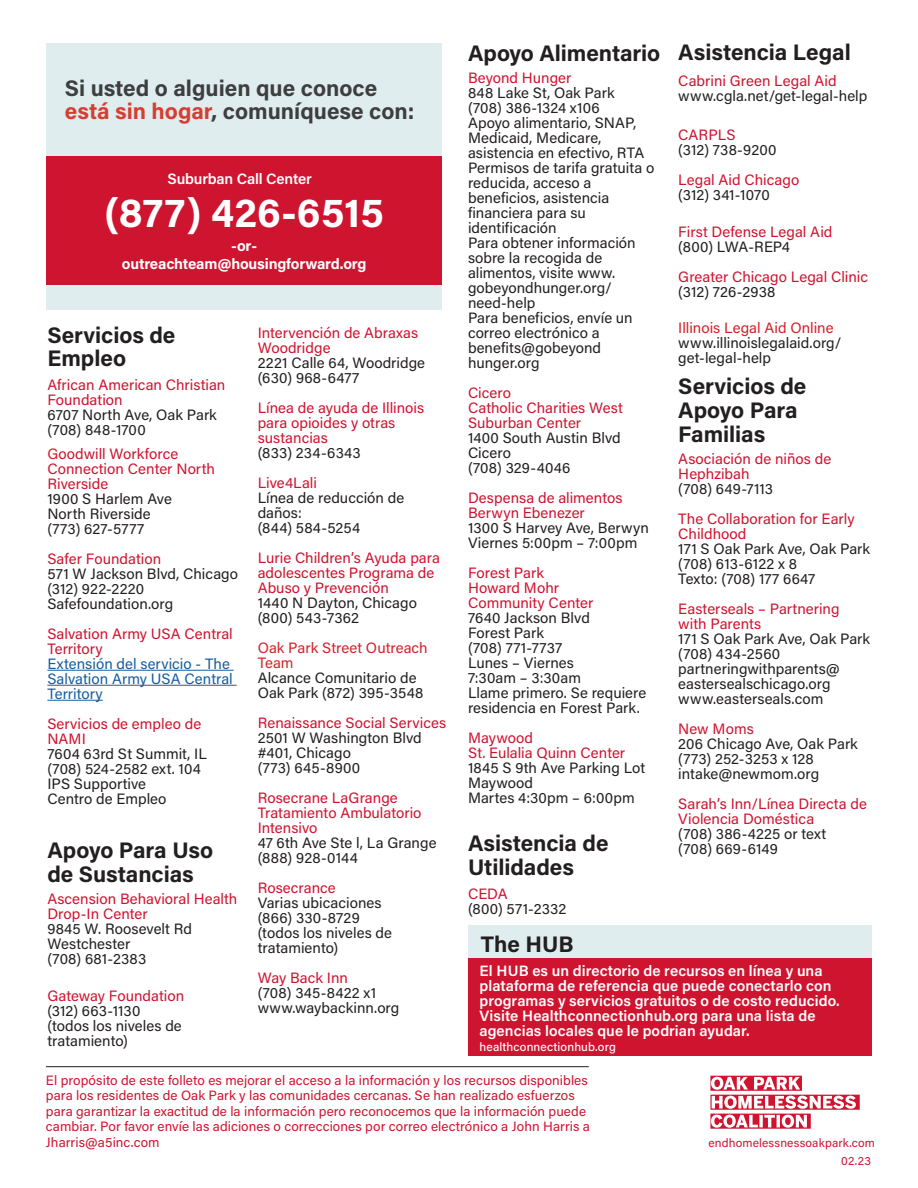
<style>
.page{position:relative;width:918px;height:1188px;background:#fff}
.page>*{position:absolute;margin:0;border:0;box-sizing:border-box;transform-origin:0 0}
.t1{font:700 41.1px "Acumin Pro";color:#fff}
.t2{font:700 22.5px/24px "Acumin Pro";color:#231f20}
.t3{font:700 22.5px/22.5px "Acumin Pro";color:#3e3e3f}
.t4{font:15px/15px "Acumin Pro";letter-spacing:.005em;color:#231f20}
.t5{font:15px/15px "Acumin Pro";color:#cf1430}
.t6{font:600 15px/15px "Acumin Pro";letter-spacing:.005em;color:#fff}
.t7{font:15px/15px "Acumin Pro";letter-spacing:.005em;color:#175d9e}
.t8{font:15px/15px "Acumin Pro";color:#d1232a}
.t9{font:700 15px/18px "Acumin Pro";letter-spacing:-.01em;color:#fff;text-align:center}
.t10{font:13.5px/15.5px "Acumin Pro";letter-spacing:.005em;color:#cf1430}
.t11{font:12px "Acumin Pro";letter-spacing:.015em;color:#cf1430}
.t12{font:500 12px "Acumin Pro";letter-spacing:.01em;color:#fff}
.s1{color:#d53f33}
.s2{color:#d1232a}
</style>
<div class="page">
<svg style="left:710px;top:1076px;width:150px;height:53px"></svg>
<hr style="left:46px;top:1066px;width:543px;height:1px;background:#231f20">
<hr style="left:47px;top:670px;width:187px;height:1px;background:#175d9e">
<hr style="left:47px;top:685px;width:190px;height:1px;background:#175d9e">
<hr style="left:47px;top:700px;width:56px;height:1px;background:#175d9e">
<div style="left:46px;top:43px;width:396px;height:266px;background:#dfedee"></div>
<div style="left:46px;top:157px;width:396px;height:128px;background:#cf1430"></div>
<div style="left:468px;top:925px;width:404px;height:34px;background:#dfedee"></div>
<div style="left:468px;top:959px;width:404px;height:97px;background:#cf1430"></div>
<h2 class="t3" style="left:65px;top:76px;width:351px">Si usted o alguien que conoce <span class="s1">está sin hogar</span>, comuníquese con:</h2>
<p class="t6" style="left:168px;top:170px;width:146px">Suburban Call Center</p>
<h1 class="t1" style="left:104px;top:184px;width:281px">(877) 426-6515</h1>
<p class="t9" style="left:122px;top:236px;width:246px">-or&shy;outreachteam@housingforward.org</p>
<h2 class="t2" style="left:47px;top:323px;width:130px;line-height:22.5px">Servicios de<br>Empleo</h2>
<p class="t5" style="left:47px;top:376px;width:180px">African American Christian<br>Foundation</p>
<p class="t4" style="left:47px;top:406px;width:171px">6707 North Ave, Oak Park (708) 848-1700</p>
<p class="t5" style="left:47px;top:445px;width:169px"><span class="s2">G</span>oodwill Workforce<br>Connection Center North<br>Riverside</p>
<p class="t4" style="left:47px;top:490px;width:126px">1900 S Harlem Ave<br>North Riverside (773) 627-5777</p>
<p class="t5" style="left:47px;top:550px;width:115px">Safer Foundation</p>
<p class="t4" style="left:47px;top:565px;width:192px">571 W Jackson Blvd, Chicago (312) 922-2220<br>Safefoundation.org</p>
<p class="t5" style="left:47px;top:625px;width:187px">Salvation Army USA Central<br>Territory</p>
<p class="t7" style="left:47px;top:655px;width:187px">Extensión del servicio - The<br>Salvation Army USA Central<br>Territory</p>
<p class="t5" style="left:47px;top:715px;width:155px">Servicios de empleo de<br>NAMI</p>
<p class="t4" style="left:47px;top:745px;width:161px">7604 63rd St Summit, IL (708) 524-2582 ext. 104<br>IPS Supportive<br>Centro de Empleo</p>
<h2 class="t2" style="left:47px;top:838px;width:167px">Apoyo Para Uso de Sustancias</h2>
<p class="t5" style="left:47px;top:891px;width:192px">Ascension Behavioral Health<br>Drop-In Center</p>
<p class="t4" style="left:47px;top:921px;width:146px">9845 W. Roosevelt Rd<br>Westchester<br>(708) 681-2383</p>
<p class="t5" style="left:47px;top:988px;width:138px">Gateway Foundation</p>
<p class="t4" style="left:47px;top:1003px;width:136px">(312) 663-1130 (todos los niveles de tratamiento)</p>
<p class="t5" style="left:258px;top:324px;width:162px">Intervención de Abraxas<br>Woodridge</p>
<p class="t4" style="left:258px;top:354px;width:169px">2221 Calle 64, Woodridge (630) 968-6477</p>
<p class="t5" style="left:258px;top:399px;width:168px">Línea de ayuda de Illinois para opioides y otras sustancias</p>
<p class="t4" style="left:258px;top:444px;width:105px">(833) 234-6343</p>
<p class="t5" style="left:258px;top:474px;width:61px">Live4Lali</p>
<p class="t4" style="left:258px;top:489px;width:148px">Línea de reducción de daños:<br>(844) 584-5254</p>
<p class="t5" style="left:258px;top:549px;width:184px">Lurie Children’s Ayuda para adolescentes Programa de<br>Abuso y Prevención</p>
<p class="t4" style="left:258px;top:594px;width:161px">1440 N Dayton, Chicago (800) 543-7362</p>
<p class="t8" style="left:258px;top:639px;width:172px">Oak Park Street Outreach<br>Team</p>
<p class="t4" style="left:258px;top:669px;width:167px">Alcance Comunitario de<br>Oak Park (872) 395-3548</p>
<p class="t5" style="left:258px;top:714px;width:190px">Renaissance Social Services</p>
<p class="t4" style="left:258px;top:729px;width:166px">2501 W Washington Blvd #401, Chicago<br>(773) 645-8900</p>
<p class="t5" style="left:258px;top:789px;width:165px">Rosecrane LaGrange<br>Tratamiento Ambulatorio<br>Intensivo</p>
<p class="t4" style="left:258px;top:834px;width:180px">47 6th Ave Ste l, La Grange (888) 928-0144</p>
<p class="t5" style="left:258px;top:879px;width:80px">Rosecrance</p>
<p class="t4" style="left:258px;top:894px;width:136px">Varias ubicaciones (866) 330-8729 (todos los niveles de tratamiento)</p>
<p class="t5" style="left:258px;top:969px;width:92px">Way Back Inn</p>
<p class="t4" style="left:258px;top:984px;width:143px">(708) 345-8422 x1 www.waybackinn.org</p>
<h2 class="t2" style="left:468px;top:40px;width:194px">Apoyo Alimentario</h2>
<p class="t5" style="left:468px;top:69px;width:105px">Beyond Hunger</p>
<p class="t4" style="left:468px;top:84px;width:188px">848 Lake St, Oak Park<br>(708) 386-1324 x106<br>Apoyo alimentario, SNAP,<br>Medicaid, Medicare, asistencia en efectivo, RTA<br>Permisos de tarifa gratuita o reducida, acceso a beneficios, asistencia financiera para su identificación<br>Para obtener información sobre la recogida de alimentos, visite www. gobeyondhunger.org/ need-help<br>Para beneficios, envíe un correo electrónico a benefits@gobeyond hunger.org</p>
<p class="t5" style="left:468px;top:384px;width:156px">Cicero<br>Catholic Charities West<br>Suburban Center</p>
<p class="t4" style="left:468px;top:429px;width:154px">1400 South Austin Blvd<br>Cicero<br>(708) 329-4046</p>
<p class="t5" style="left:468px;top:489px;width:156px">Despensa de alimentos<br>Berwyn Ebenezer</p>
<p class="t4" style="left:468px;top:519px;width:183px">1300 S Harvey Ave, Berwyn<br>Viernes 5:00pm – 7:00pm</p>
<p class="t5" style="left:468px;top:564px;width:127px">Forest Park<br>Howard Mohr<br>Community Center</p>
<p class="t4" style="left:468px;top:609px;width:180px">7640 Jackson Blvd<br>Forest Park<br>(708) 771-7737<br>Lunes – Viernes<br>7:30am – 3:30am<br>Llame primero. Se requiere residencia en Forest Park.</p>
<p class="t5" style="left:468px;top:729px;width:159px">Maywood<br>St. Eulalia Quinn Center</p>
<p class="t4" style="left:468px;top:759px;width:179px">1845 S 9th Ave Parking Lot<br>Maywood<br>Martes 4:30pm – 6:00pm</p>
<h2 class="t2" style="left:468px;top:830px;width:142px">Asistencia de<br>Utilidades</h2>
<p class="t5" style="left:468px;top:886px;width:41px">CEDA</p>
<p class="t4" style="left:468px;top:901px;width:100px">(800) 571-2332</p>
<h2 class="t2" style="left:481px;top:931px;width:94px">The HUB</h2>
<h2 class="t2" style="left:678px;top:39px;width:174px">Asistencia Legal</h2>
<p class="t5" style="left:678px;top:73px;width:160px">Cabrini Green Legal Aid</p>
<p class="t4" style="left:678px;top:88px;width:191px">www.cgla.net/get-legal-help</p>
<p class="t5" style="left:678px;top:127px;width:59px">CARPLS</p>
<p class="t4" style="left:678px;top:142px;width:100px">(312) 738-9200</p>
<p class="t5" style="left:678px;top:172px;width:123px">Legal Aid Chicago</p>
<p class="t4" style="left:678px;top:187px;width:93px">(312) 341-1070</p>
<p class="t5" style="left:678px;top:223px;width:156px">First Defense Legal Aid</p>
<p class="t4" style="left:678px;top:238px;width:113px">(800) LWA-REP4</p>
<p class="t5" style="left:678px;top:268px;width:191px">Greater Chicago Legal Clinic</p>
<p class="t4" style="left:678px;top:283px;width:99px">(312) 726-2938</p>
<p class="t8" style="left:678px;top:320px;width:157px">Illinois Legal Aid Online</p>
<p class="t4" style="left:678px;top:335px;width:165px">www.illinoislegalaid.org/ get-legal-help</p>
<h2 class="t2" style="left:678px;top:373px;width:130px">Servicios de<br>Apoyo Para<br>Familias</h2>
<p class="t5" style="left:678px;top:451px;width:154px">Asociación de niños de<br>Hephzibah</p>
<p class="t4" style="left:678px;top:481px;width:96px">(708) 649-7113</p>
<p class="t5" style="left:678px;top:511px;width:178px">The Collaboration for Early<br>Childhood</p>
<p class="t4" style="left:678px;top:541px;width:193px">171 S Oak Park Ave, Oak Park (708) 613-6122 x 8<br>Texto: (708) 177 6647</p>
<p class="t5" style="left:678px;top:601px;width:163px">Easterseals – Partnering with Parents</p>
<p class="t4" style="left:678px;top:631px;width:193px">171 S Oak Park Ave, Oak Park (708) 434-2560 partneringwithparents@ eastersealschicago.org www.easterseals.com</p>
<p class="t5" style="left:678px;top:721px;width:77px">New Moms</p>
<p class="t4" style="left:678px;top:736px;width:181px">206 Chicago Ave, Oak Park (773) 252-3253 x 128 intake@newmom.org</p>
<p class="t5" style="left:678px;top:796px;width:190px">Sarah’s Inn/Línea Directa de<br>Violencia Doméstica</p>
<p class="t4" style="left:678px;top:826px;width:149px">(708) 386-4225 or text (708) 669-6149</p>
<p class="t6" style="left:480px;top:963px;width:362px">El HUB es un directorio de recursos en línea y una plataforma de referencia que puede conectarlo con programas y servicios gratuitos o de costo reducido.<br>Visite Healthconnectionhub.org para una lista de agencias locales que le podrian ayudar.</p>
<p class="t12" style="left:480px;top:1038px;width:138px">healthconnectionhub.org</p>
<p class="t10" style="left:46px;top:1072px;width:546px">El propósito de este folleto es mejorar el acceso a la información y los recursos disponibles para los residentes de Oak Park y las comunidades cercanas. Se han realizado esfuerzos para garantizar la exactitud de la información pero reconocemos que la información puede cambiar. Por favor envíe las adiciones o correcciones por correo electrónico a John Harris a Jharris@a5inc.com</p>
<p class="t11" style="left:708px;top:1134px;width:168px">endhomelessnessoakpark.com</p>
<p class="t11" style="left:841px;top:1153px;width:31px">02.23</p>
</div>
